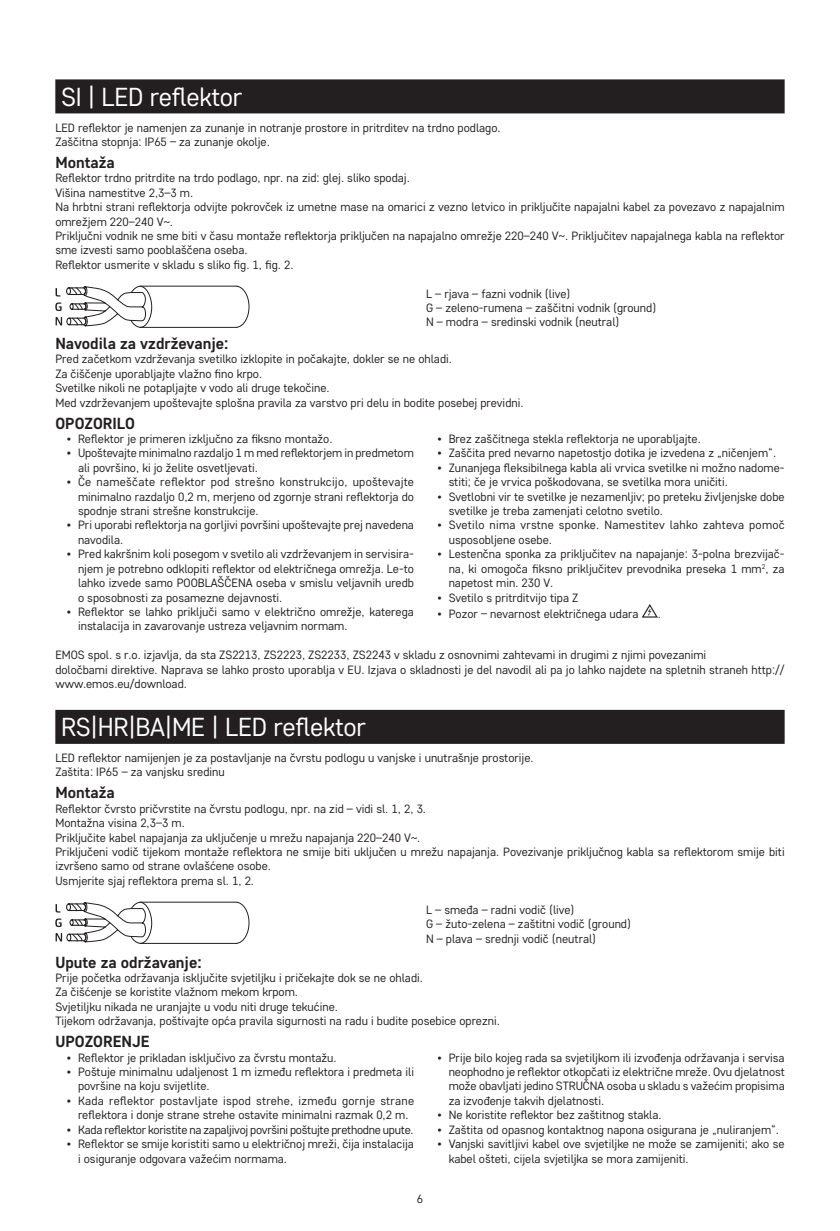
<style>
.page{position:relative;width:840px;height:1231px;background:#fff}
.page>*{position:absolute;margin:0;border:0;box-sizing:border-box;transform-origin:0 0}
.t1{font:26px "Core Sans D35";letter-spacing:-.01em;color:#fff}
.t2{font:700 16px "Core Sans D55";color:#231f20}
.t3{font:12px/14.4px "Core Sans D35";color:#231f20}
.t4{font:12px "Core Sans D35";letter-spacing:-.02em;color:#231f20}
</style>
<div class="page">
<div style="left:55px;top:79px;width:729px;height:34px;background:#231f20"></div>
<svg style="left:55px;top:285px;width:195px;height:43px"></svg>
<svg style="left:642px;top:604px;width:15px;height:13px"></svg>
<div style="left:55px;top:709px;width:729px;height:34px;background:#231f20"></div>
<svg style="left:55px;top:901px;width:195px;height:43px"></svg>
<h1 class="t1" style="left:61px;top:80px;width:183px">SI | LED reflektor</h1>
<p class="t3" style="left:55px;top:120px;width:446px">LED reflektor je namenjen za zunanje in notranje prostore in pritrditev na trdno podlago.<br>Zaščitna stopnja: IP65 – za zunanje okolje.</p>
<h2 class="t2" style="left:55px;top:152px;width:61px">Montaža</h2>
<p class="t3" style="left:55px;top:171px;width:730px">Reflektor trdno pritrdite na trdo podlago, npr. na zid: glej. sliko spodaj.<br>Višina namestitve 2,3–3 m.<br>Na hrbtni strani reflektorja odvijte pokrovček iz umetne mase na omarici z vezno letvico in priključite napajalni kabel za povezavo z napajalnim omrežjem 220–240 V~.<br>Priključni vodnik ne sme biti v času montaže reflektorja priključen na napajalno omrežje 220–240 V~. Priključitev napajalnega kabla na reflektor sme izvesti samo pooblaščena oseba.<br>Reflektor usmerite v skladu s sliko fig. 1, fig. 2.</p>
<p class="t3" style="left:426px;top:286px;width:232px">L – rjava – fazni vodnik (live)<br>G – zeleno-rumena – zaščitni vodnik (ground)<br>N – modra – sredinski vodnik (neutral)</p>
<h2 class="t2" style="left:55px;top:333px;width:175px">Navodila za vzdrževanje:</h2>
<p class="t3" style="left:55px;top:351px;width:469px">Pred začetkom vzdrževanja svetilko izklopite in počakajte, dokler se ne ohladi.<br>Za čiščenje uporabljajte vlažno fino krpo.<br>Svetilke nikoli ne potapljajte v vodo ali druge tekočine.<br>Med vzdrževanjem upoštevajte splošna pravila za varstvo pri delu in bodite posebej previdni.</p>
<h2 class="t2" style="left:55px;top:412px;width:81px">OPOZORILO</h2>
<p class="t3" style="left:67px;top:431px;width:267px">• Reflektor je primeren izključno za fiksno montažo.</p>
<p class="t3" style="left:78px;top:445px;width:337px;text-indent:-11px">• Upoštevajte minimalno razdaljo 1 m med reflektorjem in predmetom ali površino, ki jo želite osvetljevati.</p>
<p class="t3" style="left:78px;top:474px;width:337px;text-align:justify;text-indent:-11px">• Če nameščate reflektor pod strešno konstrukcijo, upoštevajte minimalno razdaljo 0,2 m, merjeno od zgornje strani reflektorja do spodnje strani strešne konstrukcije.</p>
<p class="t3" style="left:78px;top:517px;width:337px;text-indent:-11px">• Pri uporabi reflektorja na gorljivi površini upoštevajte prej navedena navodila.</p>
<p class="t3" style="left:78px;top:546px;width:337px;text-align:justify;text-indent:-11px">• Pred kakršnim koli posegom v svetilo ali vzdrževanjem in servisira&shy;njem je potrebno odklopiti reflektor od električnega omrežja. Le-to lahko izvede samo POOBLAŠČENA oseba v smislu veljavnih uredb o sposobnosti za posamezne dejavnosti.</p>
<p class="t3" style="left:78px;top:604px;width:337px;text-indent:-11px">• Reflektor se lahko priključi samo v električno omrežje, katerega instalacija in zavarovanje ustreza veljavnim normam.</p>
<p class="t3" style="left:437px;top:431px;width:265px">• Brez zaščitnega stekla reflektorja ne uporabljajte.</p>
<p class="t3" style="left:437px;top:445px;width:340px">• Zaščita pred nevarno napetostjo dotika je izvedena z „ničenjem“.</p>
<p class="t3" style="left:448px;top:460px;width:337px;text-indent:-11px">• Zunanjega fleksibilnega kabla ali vrvica svetilke ni možno nadome&shy;stiti; če je vrvica poškodovana, se svetilka mora uničiti.</p>
<p class="t3" style="left:448px;top:489px;width:337px;text-indent:-11px">• Svetlobni vir te svetilke je nezamenljiv; po preteku življenjske dobe svetilke je treba zamenjati celotno svetilo.</p>
<p class="t3" style="left:448px;top:517px;width:337px;text-indent:-11px">• Svetilo nima vrstne sponke. Namestitev lahko zahteva pomoč usposobljene osebe.</p>
<p class="t3" style="left:448px;top:546px;width:337px;text-align:justify;text-indent:-11px">• Lestenčna sponka za priključitev na napajanje: 3-polna brezvijač&shy;na, ki omogoča fiksno priključitev prevodnika preseka 1 mm<sup>2</sup>, za napetost min. 230 V.</p>
<p class="t3" style="left:437px;top:589px;width:142px">• Svetilo s pritrditvijo tipa Z</p>
<p class="t3" style="left:437px;top:605px;width:202px">• Pozor – nevarnost električnega udara</p>
<p class="t3" style="left:657px;top:605px;width:5px">.</p>
<p class="t3" style="left:55px;top:647px;width:730px">EMOS spol. s r.o. izjavlja, da sta ZS2213, ZS2223, ZS2233, ZS2243 v skladu z osnovnimi zahtevami in drugimi z njimi povezanimi<br>določbami direktive. Naprava se lahko prosto uporablja v EU. Izjava o skladnosti je del navodil ali pa jo lahko najdete na spletnih straneh http:// www.emos.eu/download.</p>
<h1 class="t1" style="left:61px;top:710px;width:306px">RS|HR|BA|ME | LED reflektor</h1>
<p class="t3" style="left:55px;top:750px;width:479px">LED reflektor namijenjen je za postavljanje na čvrstu podlogu u vanjske i unutrašnje prostorije.<br>Zaštita: IP65 – za vanjsku sredinu</p>
<h2 class="t2" style="left:55px;top:782px;width:61px">Montaža</h2>
<p class="t3" style="left:55px;top:801px;width:730px">Reflektor čvrsto pričvrstite na čvrstu podlogu, npr. na zid – vidi sl. 1, 2, 3.<br>Montažna visina 2,3–3 m.<br>Priključite kabel napajanja za uključenje u mrežu napajanja 220–240 V~.<br>Priključeni vodič tijekom montaže reflektora ne smije biti uključen u mrežu napajanja. Povezivanje priključnog kabla sa reflektorom smije biti izvršeno samo od strane ovlašćene osobe.<br>Usmjerite sjaj reflektora prema sl. 1, 2.</p>
<p class="t3" style="left:426px;top:901px;width:206px">L – smeđa – radni vodič (live)<br>G – žuto-zelena – zaštitni vodič (ground)<br>N – plava – srednji vodič (neutral)</p>
<h2 class="t2" style="left:55px;top:951px;width:148px">Upute za održavanje:</h2>
<p class="t3" style="left:55px;top:970px;width:446px">Prije početka održavanja isključite svjetiljku i pričekajte dok se ne ohladi.<br>Za čišćenje se koristite vlažnom mekom krpom.<br>Svjetiljku nikada ne uranjajte u vodu niti druge tekućine.<br>Tijekom održavanja, poštivajte opća pravila sigurnosti na radu i budite posebice oprezni.</p>
<h2 class="t2" style="left:55px;top:1031px;width:96px">UPOZORENJE</h2>
<p class="t3" style="left:67px;top:1049px;width:271px">• Reflektor je prikladan isključivo za čvrstu montažu.</p>
<p class="t3" style="left:78px;top:1064px;width:337px;text-indent:-11px">• Poštuje minimalnu udaljenost 1 m između reflektora i predmeta ili površine na koju svijetlite.</p>
<p class="t3" style="left:67px;top:1092px;width:349px;text-align:center">• Kada reflektor postavljate ispod strehe, između gornje strane reflektora i donje strane strehe ostavite minimalni razmak 0,2 m.</p>
<p class="t4" style="left:67px;top:1121px;width:348px">• Kada reflektor koristite na zapaljivoj površini poštujte prethodne upute.</p>
<p class="t3" style="left:78px;top:1136px;width:337px;text-indent:-11px">• Reflektor se smije koristiti samo u električnoj mreži, čija instalacija i osiguranje odgovara važećim normama.</p>
<p class="t3" style="left:448px;top:1049px;width:337px;text-align:justify;text-indent:-11px">• Prije bilo kojeg rada sa svjetiljkom ili izvođenja održavanja i servisa neophodno je reflektor otkopčati iz električne mreže. Ovu djelatnost može obavljati jedino STRUČNA osoba u skladu s važećim propisima za izvođenje takvih djelatnosti.</p>
<p class="t3" style="left:437px;top:1107px;width:226px">• Ne koristite reflektor bez zaštitnog stakla.</p>
<p class="t3" style="left:437px;top:1121px;width:343px">• Zaštita od opasnog kontaktnog napona osigurana je „nuliranjem“.</p>
<p class="t3" style="left:448px;top:1136px;width:337px;text-indent:-11px">• Vanjski savitljivi kabel ove svjetiljke ne može se zamijeniti; ako se kabel ošteti, cijela svjetiljka se mora zamijeniti.</p>
<p class="t3" style="left:416px;top:1190px;width:8px">6</p>
</div>
